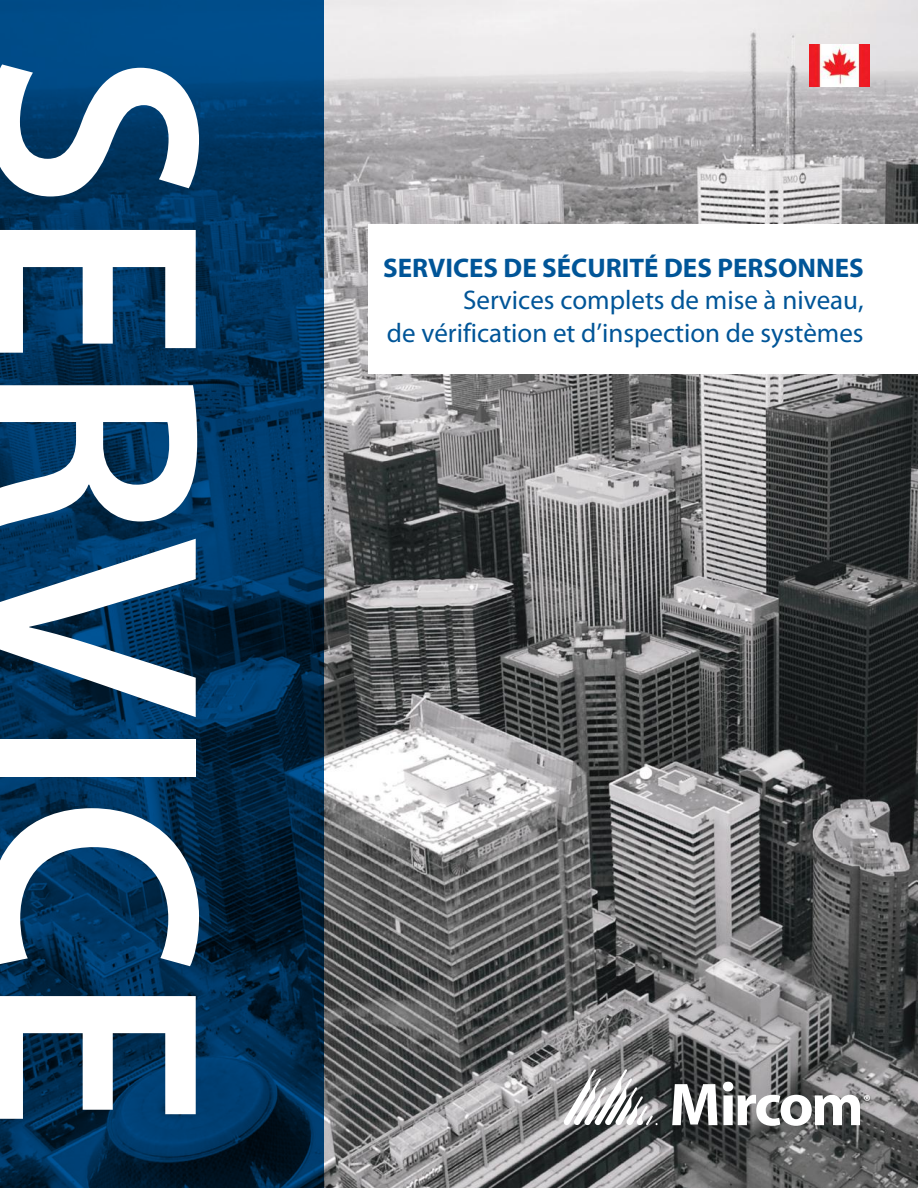
<style>
.page{position:relative;width:918px;height:1188px;background:#fff}
.page>*{position:absolute;margin:0;border:0;box-sizing:border-box;transform-origin:0 0}
.t1{font:600 301.5px "Myriad Pro";color:#fff}
.t2{font:27px/32.4px "Myriad Pro";color:#005598;text-align:right}
.t3{font:700 27px "Myriad Pro";color:#005598}
</style>
<div class="page">
<img style="left:324px;top:0;width:594px;height:1188px">
<svg style="left:0;top:0;width:324px;height:1188px;background:#00325b"></svg>
<img style="left:810px;top:44px;width:59px;height:43px">
<svg style="left:564px;top:1069px;width:94px;height:57px"></svg>
<svg style="left:672px;top:1082px;width:198px;height:44px"></svg>
<div style="left:368px;top:224px;width:550px;height:149px;background:#fff"></div>
<h1 class="t1" style="left:286px;top:52px;width:1079px;rotate:90deg">SERVICE</h1>
<p class="t3" style="left:383px;top:250px;width:482px">SERVICES DE SÉCURITÉ DES PERSONNES</p>
<p class="t2" style="left:387px;top:284px;width:478px">Services complets de mise à niveau,<br>de vérification et d’inspection de systèmes</p>
</div>
